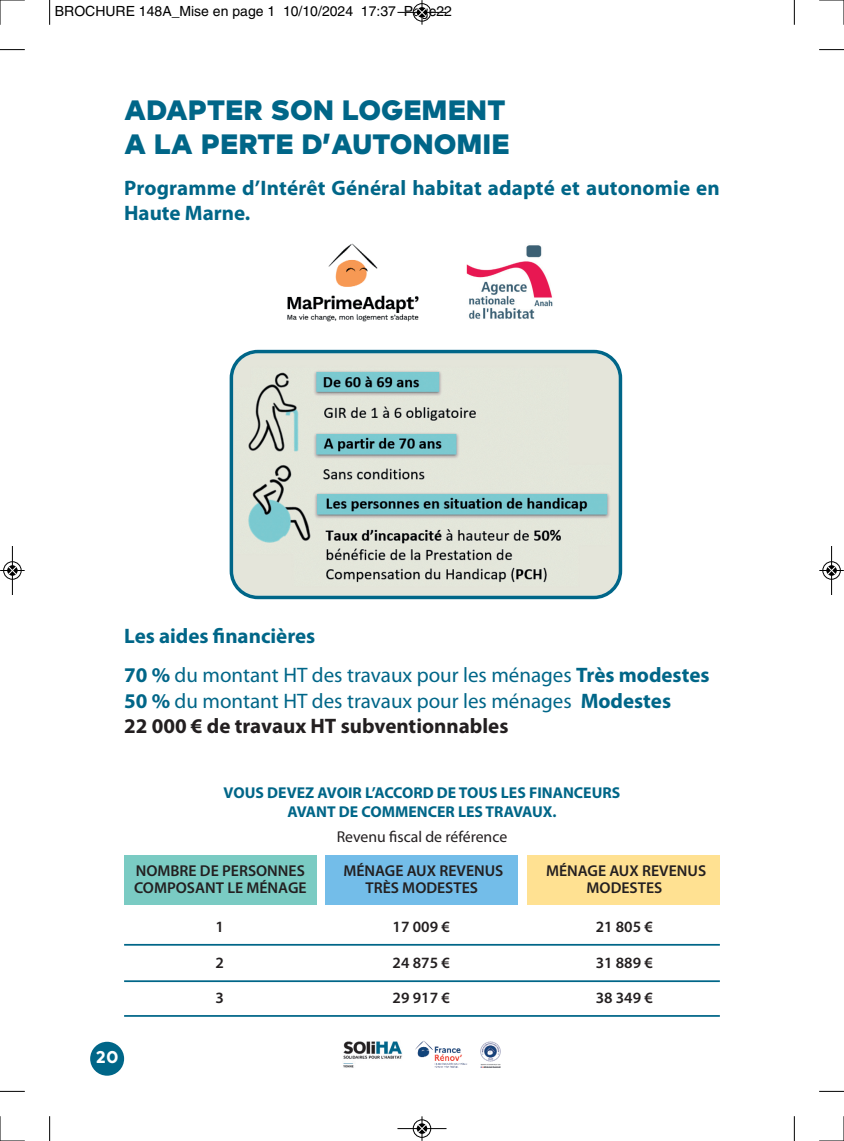
<style>
.page{position:relative;width:844px;height:1141px;background:#fff}
.page>*{position:absolute;margin:0;border:0;box-sizing:border-box;transform-origin:0 0}
.t1{font:900 28px/33.6px "Typold";color:#068}
.t2{font:21px/25.2px "Myriad Pro";color:#068}
.t3{font:700 21px/25.2px "Myriad Pro";letter-spacing:.01em;color:#068}
.t4{font:700 17.5px "Typold";color:#fff}
.t5{font:600 15.75px/17.5px "Myriad Pro";color:#231f20;text-align:center}
.t6{font:700 15.75px/18.9px "Myriad Pro";color:#068;text-align:center}
.t7{font:15.75px "Myriad Pro";color:#231f20}
.t8{font:14px "Helvetica";color:#000}
.s1{font-weight:700}
.s2{font-weight:700;color:#231f20}
</style>
<div class="page">
<img style="left:415px;top:1040px;width:52px;height:28px">
<img style="left:480px;top:1041px;width:21px;height:27px">
<img style="left:343px;top:1041px;width:59px;height:27px">
<div style="left:90px;top:1042px;width:34px;height:34px;background:#068;border-radius:50%"></div>
<svg style="left:229px;top:350px;width:393px;height:249px;background:#bfcec8"></svg>
<img style="left:287px;top:243px;width:132px;height:79px">
<img style="left:466px;top:245px;width:87px;height:74px">
<div style="left:124px;top:855px;width:192px;height:49px;background:#7acbc3"></div>
<div style="left:326px;top:855px;width:192px;height:49px;background:#73bde9"></div>
<div style="left:527px;top:855px;width:192px;height:49px;background:#ffe192"></div>
<hr style="left:124px;top:944px;width:595px;height:2px;background:#068">
<hr style="left:124px;top:980px;width:595px;height:2px;background:#068">
<hr style="left:124px;top:1015px;width:595px;height:2px;background:#068">
<svg style="left:49px;top:0;width:1px;height:25px"></svg>
<svg style="left:0;top:49px;width:25px;height:1px"></svg>
<svg style="left:793px;top:0;width:1px;height:25px"></svg>
<svg style="left:819px;top:49px;width:24px;height:1px"></svg>
<svg style="left:49px;top:1116px;width:1px;height:25px"></svg>
<svg style="left:0;top:1091px;width:25px;height:1px"></svg>
<svg style="left:793px;top:1116px;width:1px;height:25px"></svg>
<svg style="left:819px;top:1091px;width:24px;height:1px"></svg>
<svg style="left:0;top:0;width:25px;height:25px"></svg>
<svg style="left:819px;top:0;width:25px;height:25px"></svg>
<svg style="left:0;top:1116px;width:25px;height:25px"></svg>
<svg style="left:819px;top:1116px;width:25px;height:25px"></svg>
<div style="left:412px;top:3px;width:19px;height:19px;border:1px solid #fff;border-radius:50%"></div>
<hr style="left:397px;top:12px;width:49px;height:1px;background:#000">
<div style="left:413px;top:3px;width:18px;height:18px;border:1px solid #000;border-radius:50%"></div>
<svg style="left:417px;top:0;width:9px;height:25px"></svg>
<div style="left:412px;top:1119px;width:19px;height:19px;border:1px solid #fff;border-radius:50%"></div>
<hr style="left:397px;top:1128px;width:49px;height:1px;background:#000">
<div style="left:413px;top:1120px;width:18px;height:18px;border:1px solid #000;border-radius:50%"></div>
<svg style="left:417px;top:1116px;width:9px;height:25px"></svg>
<div style="left:3px;top:561px;width:19px;height:19px;border:1px solid #fff;border-radius:50%"></div>
<hr style="left:12px;top:546px;width:1px;height:49px;background:#000">
<div style="left:3px;top:562px;width:18px;height:17px;border:1px solid #000;border-radius:50%"></div>
<svg style="left:0;top:566px;width:25px;height:9px"></svg>
<div style="left:822px;top:561px;width:18px;height:19px;border:1px solid #fff;border-radius:50%"></div>
<hr style="left:831px;top:546px;width:1px;height:49px;background:#000">
<div style="left:822px;top:562px;width:18px;height:17px;border:1px solid #000;border-radius:50%"></div>
<svg style="left:819px;top:566px;width:24px;height:9px"></svg>
<p class="t8" style="left:55px;top:6px;width:398px">BROCHURE 148A_Mise en page 1 10/10/2024 17:37 Page22</p>
<h1 class="t1" style="left:124px;top:97px;width:387px">ADAPTER SON LOGEMENT<br>A LA PERTE D’AUTONOMIE</h1>
<p class="t3" style="left:124px;top:177px;width:597px">Programme d’Intérêt Général habitat adapté et autonomie en<br>Haute Marne.</p>
<p class="t3" style="left:124px;top:625px;width:193px">Les aides financières</p>
<p class="t2" style="left:124px;top:665px;width:587px"><span class="s1">70 %</span> du montant HT des travaux pour les ménages <span class="s1">Très modestes<br>50 %</span> du montant HT des travaux pour les ménages <span class="s1">Modestes<br></span><span class="s2">22 000 € de travaux HT subventionnables</span></p>
<p class="t6" style="left:223px;top:785px;width:398px">VOUS DEVEZ AVOIR L’ACCORD DE TOUS LES FINANCEURS<br>AVANT DE COMMENCER LES TRAVAUX.</p>
<p class="t7" style="left:336px;top:831px;width:172px">Revenu fiscal de référence</p>
<p class="t5" style="left:134px;top:862px;width:174px;text-align:left">NOMBRE DE PERSONNES<br>COMPOSANT LE MÉNAGE</p>
<p class="t5" style="left:343px;top:862px;width:162px">MÉNAGE AUX REVENUS<br>TRÈS MODESTES</p>
<p class="t5" style="left:546px;top:862px;width:162px">MÉNAGE AUX REVENUS<br>MODESTES</p>
<p class="t5" style="left:215px;top:918px;width:10px">1</p>
<p class="t5" style="left:215px;top:954px;width:10px">2</p>
<p class="t5" style="left:215px;top:989px;width:10px">3</p>
<p class="t5" style="left:392px;top:918px;width:59px">17 009 €</p>
<p class="t5" style="left:392px;top:954px;width:59px">24 875 €</p>
<p class="t5" style="left:392px;top:989px;width:59px">29 917 €</p>
<p class="t5" style="left:595px;top:918px;width:59px">21 805 €</p>
<p class="t5" style="left:595px;top:954px;width:59px">31 889 €</p>
<p class="t5" style="left:595px;top:989px;width:59px">38 349 €</p>
<p class="t4" style="left:96px;top:1050px;width:24px">20</p>
</div>
